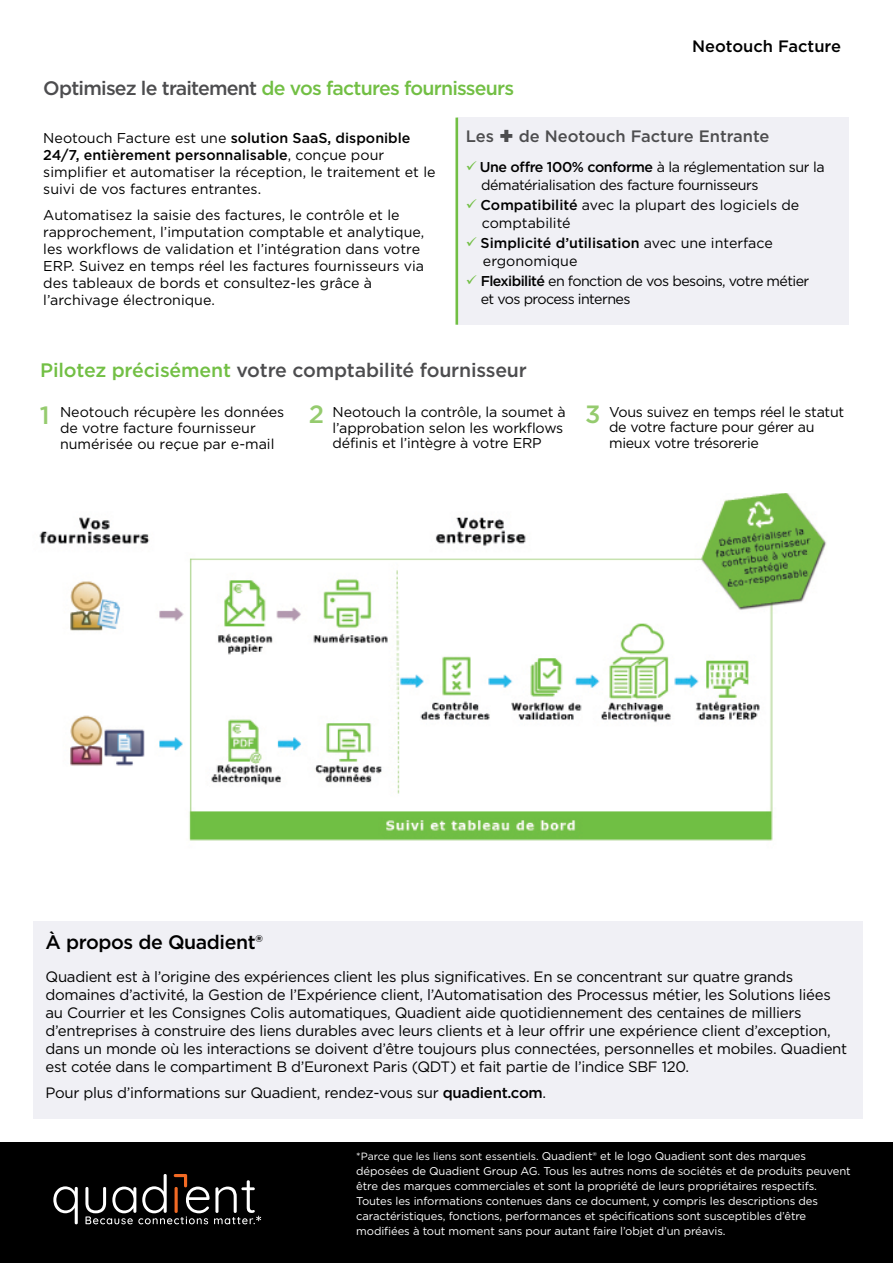
<style>
.page{position:relative;width:893px;height:1263px;background:#fff}
.page>*{position:absolute;margin:0;border:0;box-sizing:border-box;transform-origin:0 0}
.t1{font:500 24.9px "Gotham";color:#95cb6e}
.t2{font:500 19.5px "Gotham";letter-spacing:-.04em;color:#72bf44}
.t3{font:500 19.5px "Gotham";letter-spacing:-.01em;color:#4d4d4f}
.t4{font:500 19.5px "Gotham";letter-spacing:-.02em;color:#000}
.t5{font:500 16.5px "Gotham";color:#4d4d4f}
.t6{font:500 16.5px "Gotham";color:#000}
.t7{font:15px/18px "Gotham";letter-spacing:-.02em;color:#000}
.t8{font:14.25px/17.1px "Gotham";color:#000}
.t9{font:14.25px/18px "Gotham";letter-spacing:-.03em;color:#000}
.t10{font:14.25px/15.8px "Gotham";letter-spacing:-.02em;color:#000}
.t11{font:14.25px/18px "Gotham";letter-spacing:-.04em;color:#000}
.t12{font:11.25px/15px "Gotham";letter-spacing:-.01em;color:#fff}
.s1{color:#4d4d4f}
.s2{font-weight:500}
.s3{color:#72bf44}
.s4{font-size:10.5px}
</style>
<div class="page">
<div style="left:457px;top:118px;width:392px;height:207px;background:#f0f0f5"></div>
<hr style="left:455px;top:118px;width:3px;height:207px;background:#72bf44">
<img style="left:39px;top:494px;width:788px;height:347px">
<div style="left:33px;top:921px;width:829px;height:198px;background:#f0f0f5"></div>
<div style="left:0;top:1143px;width:893px;height:120px;background:#000"></div>
<svg style="left:53px;top:1186px;width:25px;height:38px"></svg>
<svg style="left:85px;top:1174px;width:176px;height:50px"></svg>
<h2 class="t2" style="left:43px;top:75px;width:472px"><span class="s1">Optimisez le traitement</span> de vos factures fournisseurs</h2>
<p class="t6" style="left:692px;top:35px;width:151px">Neotouch Facture</p>
<p class="t8" style="left:43px;top:129px;width:394px">Neotouch Facture est une <span class="s2">solution SaaS, disponible 24/7, entièrement personnalisable</span>, conçue pour simplifier et automatiser la réception, le traitement et le suivi de vos factures entrantes.</p>
<p class="t8" style="left:43px;top:206px;width:382px">Automatisez la saisie des factures, le contrôle et le rapprochement, l’imputation comptable et analytique, les workflows de validation et l’intégration dans votre ERP. Suivez en temps réel les factures fournisseurs via des tableaux de bords et consultez-les grâce à l’archivage électronique.</p>
<p class="t5" style="left:466px;top:126px;width:30px">Les</p>
<p class="t5" style="left:519px;top:126px;width:252px">de Neotouch Facture Entrante</p>
<p class="t9" style="left:481px;top:157px;width:345px;text-indent:-15px"><span class="s3">✓</span> <span class="s2">Une offre 100% conforme</span> à la réglementation sur la dématérialisation des facture fournisseurs</p>
<p class="t8" style="left:482px;top:196px;width:319px;line-height:18px;text-indent:-16px"><span class="s3">✓</span> <span class="s2">Compatibilité</span> avec la plupart des logiciels de comptabilité</p>
<p class="t8" style="left:483px;top:234px;width:291px;line-height:18px;text-indent:-17px"><span class="s3">✓</span> <span class="s2">Simplicité d’utilisation</span> avec une interface ergonomique</p>
<p class="t11" style="left:481px;top:272px;width:330px;text-indent:-15px"><span class="s3">✓</span> <span class="s2">Flexibilité</span> en fonction de vos besoins, votre métier et vos process internes</p>
<h2 class="t3" style="left:40px;top:357px;width:488px"><span class="s3">Pilotez précisément</span> votre comptabilité fournisseur</h2>
<p class="t8" style="left:60px;top:404px;width:226px;line-height:15.8px">Neotouch récupère les données de votre facture fournisseur numérisée ou reçue par e-mail</p>
<h1 class="t1" style="left:309px;top:398px;width:17px">2</h1>
<h1 class="t1" style="left:585px;top:398px;width:17px">3</h1>
<h1 class="t1" style="left:40px;top:399px;width:11px">1</h1>
<p class="t8" style="left:333px;top:404px;width:235px;line-height:15.8px">Neotouch la contrôle, la soumet à l’approbation selon les workflows définis et l’intègre à votre ERP</p>
<p class="t10" style="left:609px;top:403px;width:237px">Vous suivez en temps réel le statut de votre facture pour gérer au mieux votre trésorerie</p>
<h2 class="t4" style="left:46px;top:930px;width:219px">À propos de Quadient®</h2>
<p class="t7" style="left:46px;top:967px;width:803px">Quadient est à l’origine des expériences client les plus significatives. En se concentrant sur quatre grands domaines d’activité, la Gestion de l’Expérience client, l’Automatisation des Processus métier, les Solutions liées au Courrier et les Consignes Colis automatiques, Quadient aide quotidiennement des centaines de milliers d’entreprises à construire des liens durables avec leurs clients et à leur offrir une expérience client d’exception, dans un monde où les interactions se doivent d’être toujours plus connectées, personnelles et mobiles. Quadient est cotée dans le compartiment B d’Euronext Paris (QDT) et fait partie de l’indice SBF 120.</p>
<p class="t7" style="left:46px;top:1084px;width:502px">Pour plus d’informations sur Quadient, rendez-vous sur <span class="s2">quadient.com</span>.</p>
<p class="t12" style="left:356px;top:1148px;width:496px"><span class="s4">*Parce que les liens sont essentiels.</span> Quadient® et le logo Quadient sont des marques déposées de Quadient Group AG. Tous les autres noms de sociétés et de produits peuvent être des marques commerciales et sont la propriété de leurs propriétaires respectifs.<br>Toutes les informations contenues dans ce document, y compris les descriptions des caractéristiques, fonctions, performances et spécifications sont susceptibles d’être modifiées à tout moment sans pour autant faire l’objet d’un préavis.</p>
</div>
